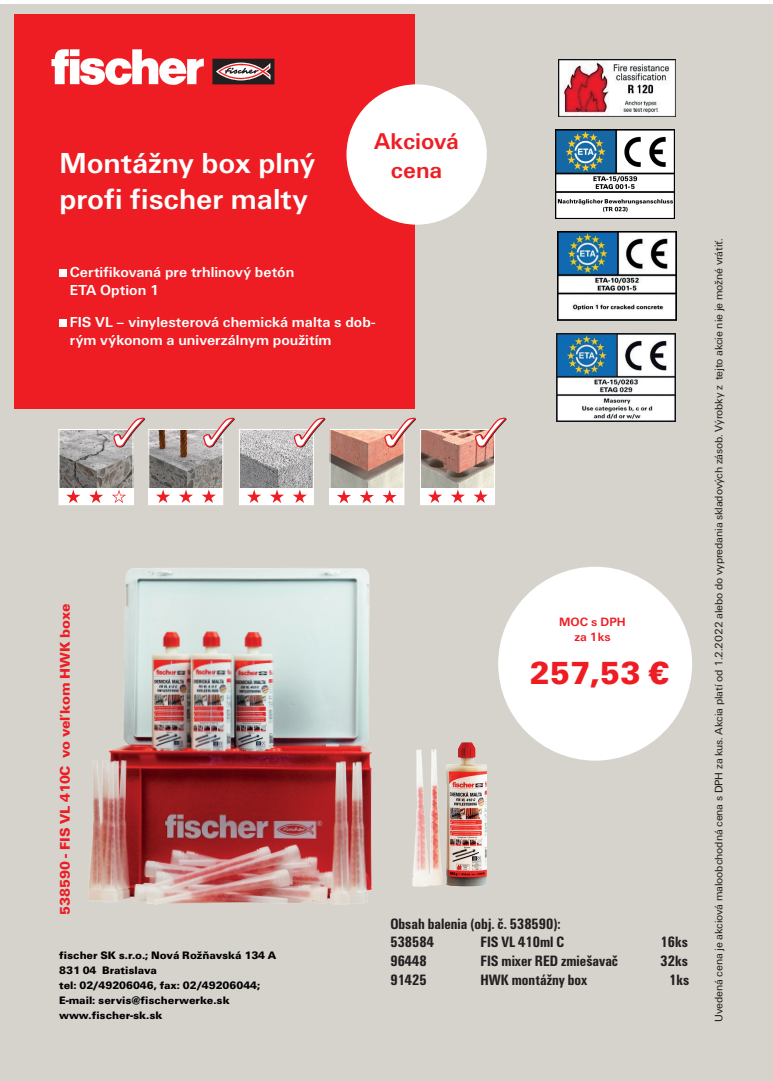
<style>
.page{position:relative;width:773px;height:1081px;background:#fff}
.page>*{position:absolute;margin:0;border:0;box-sizing:border-box;transform-origin:0 0}
.t1{font:900 33.12px "Fi We";color:#ee1d23}
.t2{font:700 30px "Fi We";color:#fff}
.t3{font:700 23.62px "Fi We";color:#ee1d23}
.t4{font:700 condensed 15.62px/18.6px "Fi We";color:#231f20}
.t5{font:700 15px/18px "Fi We";color:#fff}
.t6{font:900 14.5px "Fi We";color:#ee1d23}
.t7{font:700 12.5px/15px "Fi We";color:#ee1d23;text-align:center}
.t8{font:11.25px "Fi We";letter-spacing:-.01em;color:#231f20}
.t9{font:900 11.25px/15px "Fi We";color:#000}
</style>
<div class="page">
<div style="left:0;top:4px;width:772px;height:1077px;background:#d6d3cd"></div>
<div style="left:498px;top:567px;width:194px;height:193px;background:#fff;border-radius:50%"></div>
<div style="left:14px;top:14px;width:401px;height:394px;background:#ee1d23"></div>
<svg style="left:51px;top:49px;width:153px;height:36px"></svg>
<svg style="left:212px;top:59px;width:62px;height:25px;background:#745d5e"></svg>
<div style="left:346px;top:84px;width:140px;height:141px;background:#fff;border-radius:50%"></div>
<div style="left:59px;top:269px;width:7px;height:7px;background:#fff"></div>
<div style="left:59px;top:320px;width:7px;height:7px;background:#fff"></div>
<img style="left:558px;top:59px;width:117px;height:57px">
<img style="left:556px;top:130px;width:118px;height:89px">
<img style="left:557px;top:232px;width:119px;height:88px">
<img style="left:556px;top:333px;width:119px;height:88px">
<img style="left:88px;top:568px;width:284px;height:337px">
<img style="left:412px;top:742px;width:75px;height:145px">
<img style="left:61px;top:431px;width:70px;height:57px">
<div style="left:59px;top:429px;width:74px;height:76px;border:1px solid #fff"></div>
<div style="left:59px;top:488px;width:74px;height:17px;background:#fff"></div>
<svg style="left:113px;top:417px;width:32px;height:31px"></svg>
<svg style="left:66px;top:489px;width:60px;height:14px"></svg>
<img style="left:151px;top:431px;width:70px;height:57px">
<div style="left:149px;top:429px;width:74px;height:76px;border:1px solid #fff"></div>
<div style="left:149px;top:488px;width:74px;height:17px;background:#fff"></div>
<svg style="left:202px;top:417px;width:33px;height:31px"></svg>
<svg style="left:156px;top:489px;width:60px;height:14px"></svg>
<img style="left:241px;top:431px;width:70px;height:57px">
<div style="left:239px;top:429px;width:74px;height:76px;border:1px solid #fff"></div>
<div style="left:239px;top:488px;width:74px;height:17px;background:#fff"></div>
<svg style="left:293px;top:417px;width:33px;height:31px"></svg>
<svg style="left:247px;top:489px;width:60px;height:14px"></svg>
<img style="left:332px;top:431px;width:70px;height:57px">
<div style="left:330px;top:429px;width:74px;height:76px;border:1px solid #fff"></div>
<div style="left:330px;top:488px;width:74px;height:17px;background:#fff"></div>
<svg style="left:383px;top:417px;width:33px;height:31px"></svg>
<svg style="left:337px;top:490px;width:59px;height:13px"></svg>
<img style="left:422px;top:431px;width:70px;height:57px">
<div style="left:420px;top:429px;width:74px;height:76px;border:1px solid #fff"></div>
<div style="left:420px;top:488px;width:74px;height:17px;background:#fff"></div>
<svg style="left:474px;top:417px;width:33px;height:31px"></svg>
<svg style="left:428px;top:489px;width:59px;height:14px"></svg>
<h2 class="t2" style="left:59px;top:147px;width:257px">Montážny box plný</h2>
<h2 class="t2" style="left:59px;top:183px;width:250px">profi fischer malty</h2>
<h3 class="t3" style="left:374px;top:128px;width:86px">Akciová</h3>
<h3 class="t3" style="left:391px;top:156px;width:53px">cena</h3>
<h3 class="t5" style="left:70px;top:263px;width:226px">Certifikovaná pre trhlinový betón<br>ETA Option 1</h3>
<h3 class="t5" style="left:70px;top:314px;width:307px">FIS VL – vinylesterová chemická malta s dob&shy;rým výkonom a univerzálnym použitím</h3>
<p class="t6" style="left:57px;top:914px;width:312px;rotate:-90deg">538590 - FIS VL 410C vo veľkom HWK boxe</p>
<p class="t9" style="left:59px;top:947px;width:219px">fischer SK s.r.o.; Nová Rožňavská 134 A<br>831 04 Bratislava<br>tel: 02/49206046, fax: 02/49206044;<br>E-mail: servis@fischerwerke.sk www.fischer-sk.sk</p>
<p class="t7" style="left:559px;top:614px;width:68px">MOC s DPH za 1ks</p>
<h1 class="t1" style="left:529px;top:654px;width:141px">257,53 €</h1>
<h3 class="t4" style="left:390px;top:914px;width:172px">Obsah balenia (obj. č. 538590):<br>538584</h3>
<h3 class="t4" style="left:480px;top:933px;width:85px">FIS VL 410ml C</h3>
<h3 class="t4" style="left:660px;top:933px;width:29px">16ks</h3>
<h3 class="t4" style="left:390px;top:951px;width:38px">96448</h3>
<h3 class="t4" style="left:480px;top:951px;width:139px">FIS mixer RED zmiešavač</h3>
<h3 class="t4" style="left:660px;top:951px;width:29px">32ks</h3>
<h3 class="t4" style="left:390px;top:970px;width:38px">91425</h3>
<h3 class="t4" style="left:480px;top:970px;width:108px">HWK montážny box</h3>
<h3 class="t4" style="left:669px;top:970px;width:22px">1ks</h3>
<p class="t8" style="left:712px;top:1022px;width:785px;rotate:-90deg">Uvedená cena je akciová maloobchodná cena s DPH za kus. Akcia platí od 1.2.2022 alebo do vypredania skladových zásob. Výrobky z tejto akcie nie je možné vrátiť.</p>
</div>
